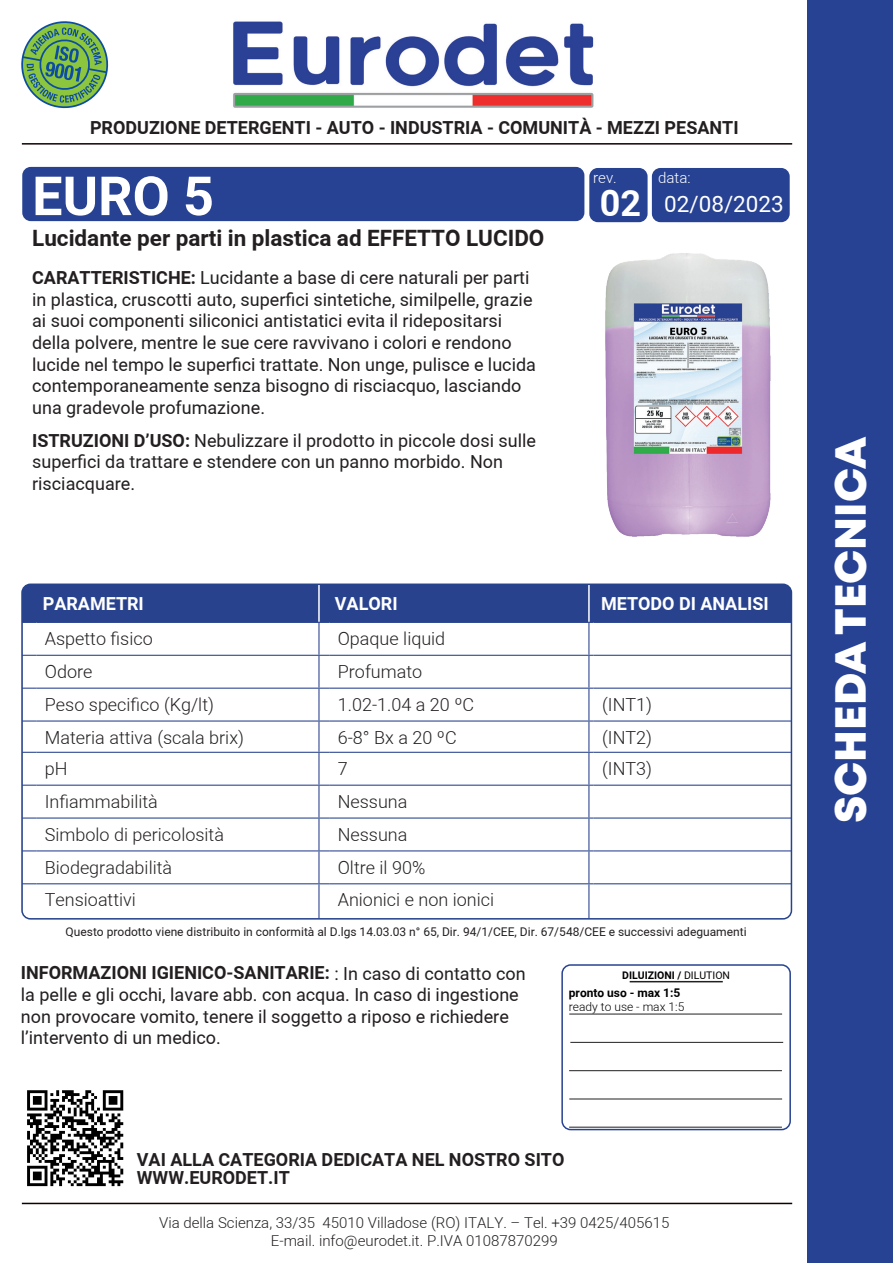
<style>
.page{position:relative;width:893px;height:1263px;background:#fff}
.page>*{position:absolute;margin:0;border:0;box-sizing:border-box;transform-origin:0 0}
.t1{font:700 54px "Araboto";color:#fff}
.t2{font:43.5px "Mont Heavy DEMO";color:#fff}
.t3{font:700 36px "Araboto";color:#fff}
.t4{font:700 22.5px "Araboto";color:#231f20}
.t5{font:22.5px "Araboto";color:#fff}
.t6{font:18px/21.6px "Araboto";color:#231f20}
.t7{font:300 18px "Araboto";color:#231f20}
.t8{font:700 18px/18px "Araboto";color:#231f20}
.t9{font:700 18px "Araboto";color:#fff}
.t10{font:300 15px/18px "Araboto";color:#231f20;text-align:center}
.t11{font:300 15px "Araboto";color:#fff}
.t12{font:12px "Araboto";color:#231f20}
.t13{font:300 12px "Araboto";color:#000001}
.t14{font:700 12px "Araboto";color:#000001}
.t15{font:700 10.5px "Araboto";color:#000001}
.s1{font-weight:700}
.s2{font-weight:400}
</style>
<div class="page">
<div style="left:589px;top:168px;width:59px;height:54px;background:#274292;border-radius:9px"></div>
<div style="left:652px;top:168px;width:138px;height:54px;background:#274292;border-radius:9px"></div>
<div style="left:22px;top:167px;width:562px;height:54px;background:#274292;border-radius:9px"></div>
<img style="left:233px;top:21px;width:361px;height:87px">
<hr style="left:22px;top:1203px;width:770px;height:1px;background:#110002">
<svg style="left:21px;top:21px;width:88px;height:88px"></svg>
<div style="left:807px;top:0;width:86px;height:1263px;background:#274292"></div>
<hr style="left:22px;top:143px;width:770px;height:2px;background:#110002">
<svg style="left:24px;top:623px;width:767px;height:295px"></svg>
<hr style="left:791px;top:584px;width:1px;height:38px;background:#28428e">
<hr style="left:791px;top:884px;width:1px;height:34px;background:#28428e">
<hr style="left:318px;top:623px;width:1px;height:32px;background:#28428e">
<hr style="left:588px;top:623px;width:1px;height:32px;background:#28428e">
<svg style="left:24px;top:655px;width:12px;height:1px"></svg>
<hr style="left:36px;top:655px;width:283px;height:1px;background:#28428e">
<hr style="left:318px;top:656px;width:1px;height:32px;background:#28428e">
<hr style="left:329px;top:655px;width:260px;height:1px;background:#28428e">
<hr style="left:588px;top:656px;width:1px;height:32px;background:#28428e">
<hr style="left:594px;top:655px;width:197px;height:1px;background:#28428e">
<svg style="left:24px;top:688px;width:12px;height:1px"></svg>
<hr style="left:36px;top:688px;width:283px;height:1px;background:#28428e">
<hr style="left:318px;top:689px;width:1px;height:31px;background:#28428e">
<hr style="left:329px;top:688px;width:260px;height:1px;background:#28428e">
<hr style="left:588px;top:689px;width:1px;height:31px;background:#28428e">
<hr style="left:594px;top:688px;width:197px;height:1px;background:#28428e">
<svg style="left:24px;top:720px;width:12px;height:1px"></svg>
<hr style="left:36px;top:720px;width:283px;height:1px;background:#28428e">
<hr style="left:318px;top:721px;width:1px;height:31px;background:#28428e">
<hr style="left:329px;top:720px;width:260px;height:1px;background:#28428e">
<hr style="left:588px;top:721px;width:1px;height:31px;background:#28428e">
<hr style="left:594px;top:720px;width:197px;height:1px;background:#28428e">
<svg style="left:24px;top:752px;width:12px;height:1px"></svg>
<hr style="left:36px;top:752px;width:283px;height:1px;background:#28428e">
<hr style="left:318px;top:753px;width:1px;height:32px;background:#28428e">
<hr style="left:329px;top:752px;width:260px;height:1px;background:#28428e">
<hr style="left:588px;top:753px;width:1px;height:32px;background:#28428e">
<hr style="left:594px;top:752px;width:197px;height:1px;background:#28428e">
<svg style="left:24px;top:785px;width:12px;height:1px"></svg>
<hr style="left:36px;top:785px;width:283px;height:1px;background:#28428e">
<hr style="left:318px;top:786px;width:1px;height:31px;background:#28428e">
<hr style="left:329px;top:785px;width:260px;height:1px;background:#28428e">
<hr style="left:588px;top:786px;width:1px;height:31px;background:#28428e">
<hr style="left:594px;top:785px;width:197px;height:1px;background:#28428e">
<svg style="left:24px;top:817px;width:12px;height:1px"></svg>
<hr style="left:36px;top:817px;width:283px;height:1px;background:#28428e">
<hr style="left:318px;top:818px;width:1px;height:32px;background:#28428e">
<hr style="left:329px;top:817px;width:260px;height:1px;background:#28428e">
<hr style="left:588px;top:818px;width:1px;height:32px;background:#28428e">
<hr style="left:594px;top:817px;width:197px;height:1px;background:#28428e">
<svg style="left:24px;top:850px;width:12px;height:1px"></svg>
<hr style="left:36px;top:850px;width:283px;height:1px;background:#28428e">
<hr style="left:318px;top:851px;width:1px;height:32px;background:#28428e">
<hr style="left:329px;top:850px;width:260px;height:1px;background:#28428e">
<hr style="left:588px;top:851px;width:1px;height:32px;background:#28428e">
<hr style="left:594px;top:850px;width:197px;height:1px;background:#28428e">
<svg style="left:24px;top:883px;width:12px;height:1px"></svg>
<hr style="left:22px;top:884px;width:1px;height:34px;background:#28428e">
<hr style="left:36px;top:883px;width:283px;height:1px;background:#28428e">
<hr style="left:318px;top:884px;width:1px;height:34px;background:#28428e">
<hr style="left:329px;top:883px;width:260px;height:1px;background:#28428e">
<hr style="left:588px;top:884px;width:1px;height:34px;background:#28428e">
<hr style="left:594px;top:883px;width:197px;height:1px;background:#28428e">
<hr style="left:594px;top:918px;width:197px;height:1px;background:#28428e">
<div style="left:24px;top:586px;width:765px;height:37px;background:#28428e"></div>
<hr style="left:594px;top:622px;width:197px;height:1px;background:#28428e">
<div style="left:21px;top:583px;width:771px;height:336px;border:2px solid #26438d;border-radius:9px"></div>
<img style="left:605px;top:253px;width:166px;height:284px">
<img style="left:27px;top:1090px;width:97px;height:97px">
<div style="left:561px;top:964px;width:230px;height:166px;border:2px solid #274292;border-radius:9px"></div>
<hr style="left:569px;top:1014px;width:213px;height:1px;background:#231f20">
<hr style="left:630px;top:981px;width:93px;height:1px;background:#231f20">
<hr style="left:569px;top:1070px;width:213px;height:1px;background:#231f20">
<hr style="left:570px;top:1042px;width:213px;height:1px;background:#231f20">
<hr style="left:569px;top:1098px;width:213px;height:1px;background:#231f20">
<hr style="left:569px;top:1127px;width:213px;height:1px;background:#231f20">
<p class="t8" style="left:90px;top:119px;width:650px">PRODUZIONE DETERGENTI - AUTO - INDUSTRIA - COMUNITÀ - MEZZI PESANTI</p>
<h1 class="t1" style="left:32px;top:158px;width:183px">EURO 5</h1>
<p class="t4" style="left:32px;top:222px;width:514px">Lucidante per parti in plastica ad EFFETTO LUCIDO</p>
<p class="t6" style="left:32px;top:267px;width:499px"><span class="s1">CARATTERISTICHE:</span> Lucidante a base di cere naturali per parti</p>
<p class="t6" style="left:32px;top:289px;width:505px">in plastica, cruscotti auto, superfici sintetiche, similpelle, grazie ai suoi componenti siliconici antistatici evita il ridepositarsi della polvere, mentre le sue cere ravvivano i colori e rendono lucide nel tempo le superfici trattate. Non unge, pulisce e lucida contemporaneamente senza bisogno di risciacquo, lasciando una gradevole profumazione.</p>
<p class="t11" style="left:593px;top:167px;width:25px">rev.</p>
<p class="t11" style="left:658px;top:167px;width:34px">data:</p>
<h3 class="t3" style="left:600px;top:178px;width:43px">02</h3>
<p class="t5" style="left:664px;top:188px;width:121px">02/08/2023</p>
<p class="t6" style="left:32px;top:430px;width:505px"><span class="s1">ISTRUZIONI D’USO:</span> Nebulizzare il prodotto in piccole dosi sulle</p>
<h2 class="t2" style="left:826px;top:823px;width:388px;rotate:-90deg">SCHEDA TECNICA</h2>
<p class="t6" style="left:32px;top:452px;width:472px">superfici da trattare e stendere con un panno morbido. Non risciacquare.</p>
<p class="t9" style="left:43px;top:591px;width:103px">PARAMETRI</p>
<p class="t9" style="left:335px;top:591px;width:64px">VALORI</p>
<p class="t9" style="left:601px;top:591px;width:169px">METODO DI ANALISI</p>
<p class="t7" style="left:45px;top:626px;width:109px">Aspetto fisico</p>
<p class="t7" style="left:338px;top:626px;width:109px">Opaque liquid</p>
<p class="t7" style="left:45px;top:659px;width:49px">Odore</p>
<p class="t7" style="left:338px;top:659px;width:86px">Profumato</p>
<p class="t7" style="left:45px;top:692px;width:171px">Peso specifico (Kg/lt)</p>
<p class="t7" style="left:338px;top:692px;width:138px">1.02-1.04 a 20 ºC</p>
<p class="t7" style="left:602px;top:692px;width:51px">(INT1)</p>
<p class="t7" style="left:45px;top:725px;width:201px">Materia attiva (scala brix)</p>
<p class="t7" style="left:338px;top:725px;width:120px">6-8° Bx a 20 ºC</p>
<p class="t7" style="left:602px;top:725px;width:51px">(INT2)</p>
<p class="t7" style="left:45px;top:756px;width:24px">pH</p>
<p class="t7" style="left:338px;top:756px;width:11px">7</p>
<p class="t7" style="left:602px;top:756px;width:51px">(INT3)</p>
<p class="t7" style="left:45px;top:789px;width:115px">Infiammabilità</p>
<p class="t7" style="left:338px;top:789px;width:71px">Nessuna</p>
<p class="t7" style="left:45px;top:822px;width:181px">Simbolo di pericolosità</p>
<p class="t7" style="left:338px;top:822px;width:71px">Nessuna</p>
<p class="t7" style="left:45px;top:854px;width:129px">Biodegradabilità</p>
<p class="t7" style="left:338px;top:854px;width:89px">Oltre il 90%</p>
<p class="t7" style="left:45px;top:887px;width:93px">Tensioattivi</p>
<p class="t7" style="left:338px;top:887px;width:158px">Anionici e non ionici</p>
<p class="t12" style="left:66px;top:924px;width:682px">Questo prodotto viene distribuito in conformità al D.lgs 14.03.03 n° 65, Dir. 94/1/CEE, Dir. 67/548/CEE e successivi adeguamenti</p>
<p class="t6" style="left:21px;top:963px;width:506px"><span class="s1">INFORMAZIONI IGIENICO-SANITARIE:</span> : In caso di contatto con la pelle e gli occhi, lavare abb. con acqua. In caso di ingestione non provocare vomito, tenere il soggetto a riposo e richiedere l’intervento di un medico.</p>
<p class="t15" style="left:622px;top:967px;width:109px">DILUIZIONI / <span class="s2">DILUTION</span></p>
<p class="t13" style="left:569px;top:998px;width:117px">ready to use - max 1:5</p>
<p class="t14" style="left:569px;top:984px;width:113px">pronto uso - max 1:5</p>
<p class="t8" style="left:137px;top:1151px;width:429px">VAI ALLA CATEGORIA DEDICATA NEL NOSTRO SITO<br>WWW.EURODET.IT</p>
<p class="t10" style="left:159px;top:1214px;width:512px">Via della Scienza, 33/35 45010 Villadose (RO) ITALY. – Tel. +39 0425/405615<br>E-mail. info@eurodet.it. P.IVA 01087870299</p>
</div>
